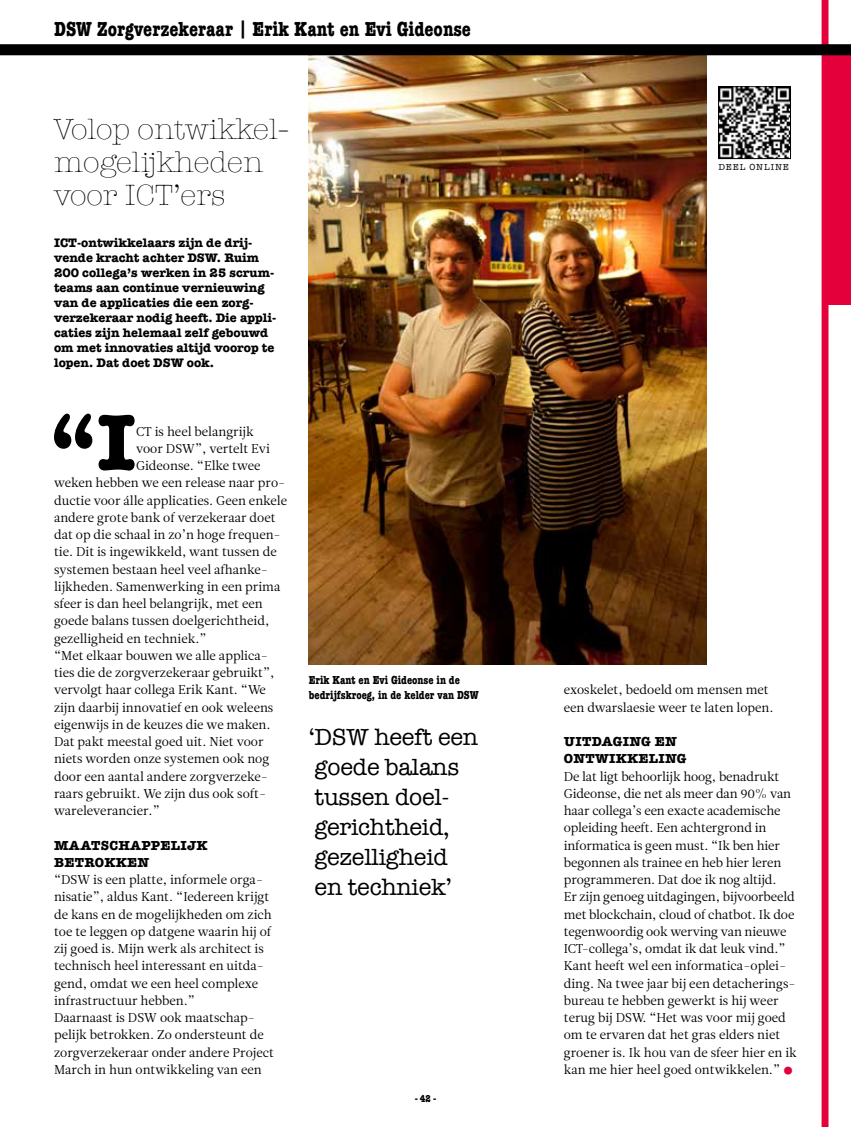
<style>
.page{position:relative;width:851px;height:1127px;background:#fff}
.page>*{position:absolute;margin:0;border:0;box-sizing:border-box;transform-origin:0 0}
.t1{font:700 82.35px "American Typewriter";color:#000}
.t2{font:40.5px "Leitura News Roman 1";color:#e4003a}
.t3{font:300 30px/33px "American Typewriter";color:#000}
.t4{font:24px/30px "American Typewriter";letter-spacing:-.01em;color:#000}
.t5{font:700 condensed 21px "American Typewriter";color:#000}
.t6{font:700 13.5px/17.2px "American Typewriter";letter-spacing:.02em;color:#000}
.t7{font:12.75px/17.2px "Leitura News Roman 1";color:#000}
.t8{font:700 12.75px/15px "American Typewriter";color:#000}
.t9{font:700 condensed 12px/15.1px "American Typewriter";color:#000}
.t10{font:700 condensed 10.5px "American Typewriter";color:#000}
.t11{font:9px "American Typewriter";letter-spacing:.1em;color:#000}
.s1{font-size:18px}
</style>
<div class="page">
<img style="left:309px;top:55px;width:397px;height:610px">
<img style="left:720px;top:88px;width:68px;height:69px">
<div style="left:718px;top:86px;width:72px;height:73px;border:1px solid #000"></div>
<div style="left:826px;top:50px;width:24px;height:254px;background:#e4003a"></div>
<div style="left:821px;top:0;width:7px;height:1127px;background:#e4003a"></div>
<div style="left:0;top:44px;width:850px;height:11px;background:#000"></div>
<h3 class="t5" style="left:54px;top:12px;width:418px">DSW Zorgverzekeraar <span class="s1">|</span> Erik Kant en Evi Gideonse</h3>
<h3 class="t3" style="left:54px;top:111px;width:237px">Volop ontwikkel&shy;mogelijkheden voor ICT’ers</h3>
<p class="t8" style="left:54px;top:234px;width:224px">ICT-ontwikkelaars zijn de drij&shy;vende kracht achter DSW. Ruim<br>200 collega’s werken in 25 scrum&shy;teams aan continue vernieuwing van de applicaties die een zorg&shy;verzekeraar nodig heeft. Die appli&shy;caties zijn helemaal zelf gebouwd om met innovaties altijd voorop te lopen. Dat doet DSW ook.</p>
<h1 class="t1" style="left:49px;top:371px;width:88px">“I</h1>
<p class="t7" style="left:136px;top:423px;width:119px">CT is heel belangrijk</p>
<p class="t7" style="left:136px;top:440px;width:135px">voor DSW”, vertelt Evi</p>
<p class="t7" style="left:136px;top:457px;width:126px">Gideonse. “Elke twee</p>
<p class="t7" style="left:54px;top:474px;width:233px">weken hebben we een release naar pro-</p>
<p class="t7" style="left:54px;top:492px;width:234px">ductie voor álle applicaties. Geen enkele</p>
<p class="t7" style="left:54px;top:509px;width:223px">andere grote bank of verzekeraar doet</p>
<p class="t7" style="left:54px;top:526px;width:228px">dat op die schaal in zo’n hoge frequen-</p>
<p class="t7" style="left:54px;top:543px;width:224px">tie. Dit is ingewikkeld, want tussen de</p>
<p class="t7" style="left:54px;top:561px;width:215px">systemen bestaan heel veel afhanke-</p>
<p class="t7" style="left:54px;top:578px;width:228px">lijkheden. Samenwerking in een prima</p>
<p class="t7" style="left:54px;top:595px;width:210px">sfeer is dan heel belangrijk, met een</p>
<p class="t7" style="left:54px;top:612px;width:217px">goede balans tussen doelgerichtheid,</p>
<p class="t7" style="left:54px;top:630px;width:154px">gezelligheid en techniek.”</p>
<p class="t7" style="left:54px;top:647px;width:215px">“Met elkaar bouwen we alle applica-</p>
<p class="t7" style="left:54px;top:664px;width:222px">ties die de zorgverzekeraar gebruikt”,</p>
<p class="t7" style="left:54px;top:681px;width:213px">vervolgt haar collega Erik Kant. “We</p>
<p class="t7" style="left:54px;top:699px;width:221px">zijn daarbij innovatief en ook weleens</p>
<p class="t7" style="left:54px;top:716px;width:218px">eigenwijs in de keuzes die we maken.</p>
<p class="t7" style="left:54px;top:733px;width:211px">Dat pakt meestal goed uit. Niet voor</p>
<p class="t7" style="left:54px;top:750px;width:217px">niets worden onze systemen ook nog</p>
<p class="t7" style="left:54px;top:768px;width:215px">door een aantal andere zorgverzeke-</p>
<p class="t7" style="left:54px;top:785px;width:214px">raars gebruikt. We zijn dus ook soft-</p>
<p class="t7" style="left:54px;top:802px;width:107px">wareleverancier.”</p>
<p class="t6" style="left:54px;top:836px;width:155px">MAATSCHAPPELIJK<br>BETROKKEN</p>
<p class="t7" style="left:54px;top:871px;width:221px">“DSW is een platte, informele orga&shy;nisatie”, aldus Kant. “Iedereen krijgt de kans en de mogelijkheden om zich toe te leggen op datgene waarin hij of zij goed is. Mijn werk als architect is technisch heel interessant en uitda&shy;gend, omdat we een heel complexe infrastructuur hebben.”<br>Daarnaast is DSW ook maatschap&shy;pelijk betrokken. Zo ondersteunt de zorgverzekeraar onder andere Project March in hun ontwikkeling van een</p>
<p class="t9" style="left:309px;top:672px;width:171px">Erik Kant en Evi Gideonse in de bedrijfskroeg, in de kelder van DSW</p>
<h3 class="t4" style="left:309px;top:721px;width:171px">‘DSW heeft een goede balans tussen doel&shy;gerichtheid, gezelligheid<br>en techniek’</h3>
<p class="t10" style="left:415px;top:1090px;width:22px">- 42 -</p>
<p class="t11" style="left:718px;top:160px;width:72px">DEEL ONLINE</p>
<p class="t7" style="left:563px;top:681px;width:211px">exoskelet, bedoeld om mensen met een dwarslaesie weer te laten lopen.</p>
<p class="t6" style="left:563px;top:732px;width:124px">UITDAGING EN<br>ONTWIKKELING</p>
<p class="t7" style="left:563px;top:768px;width:234px">De lat ligt behoorlijk hoog, benadrukt Gideonse, die net als meer dan 90% van haar collega’s een exacte academische opleiding heeft. Een achtergrond in informatica is geen must. “Ik ben hier begonnen als trainee en heb hier leren programmeren. Dat doe ik nog altijd.<br>Er zijn genoeg uitdagingen, bijvoorbeeld met blockchain, cloud of chatbot. Ik doe tegenwoordig ook werving van nieuwe ICT-collega’s, omdat ik dat leuk vind.” Kant heeft wel een informatica-oplei&shy;ding. Na twee jaar bij een detacherings&shy;bureau te hebben gewerkt is hij weer terug bij DSW. “Het was voor mij goed om te ervaren dat het gras elders niet groener is. Ik hou van de sfeer hier en ik kan me hier heel goed ontwikkelen.”</p>
<h2 class="t2" style="left:780px;top:1042px;width:18px">•</h2>
</div>
